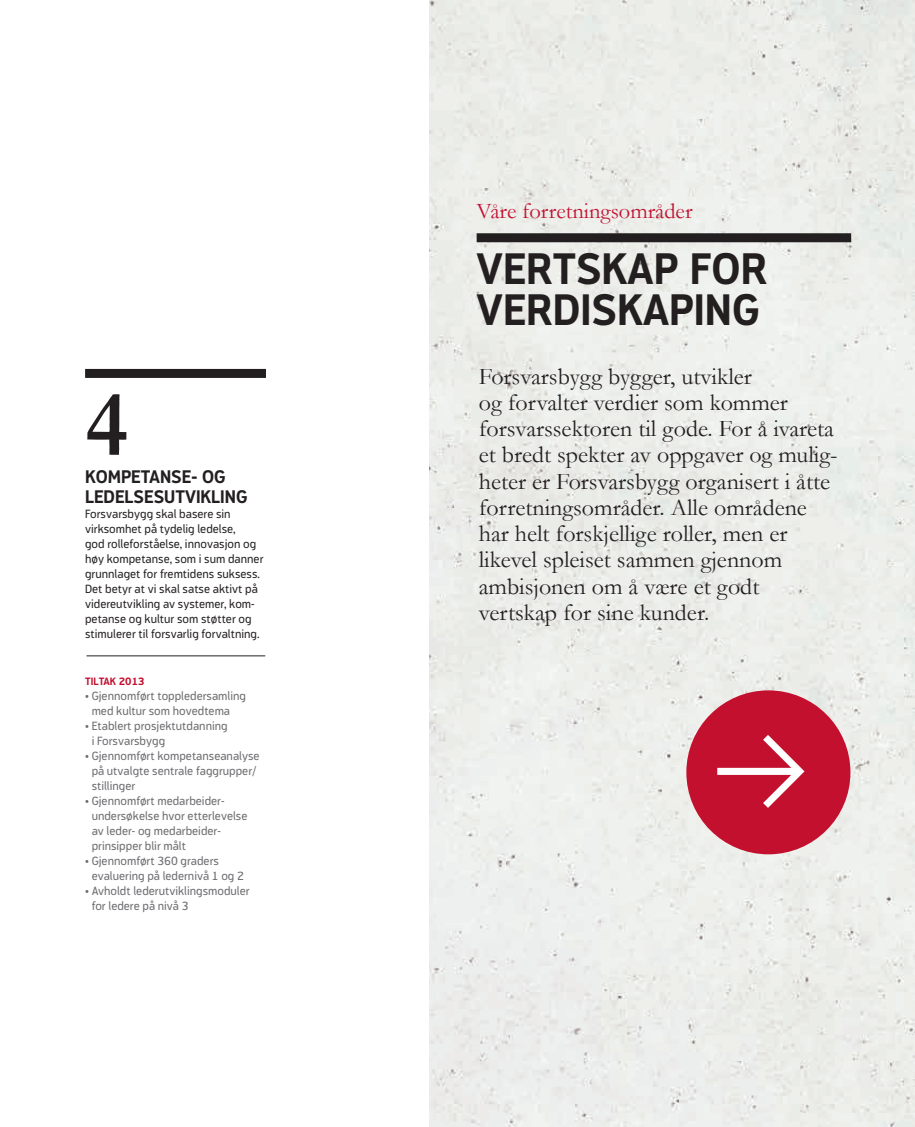
<style>
.page{position:relative;width:915px;height:1127px;background:#fff}
.page>*{position:absolute;margin:0;border:0;box-sizing:border-box;transform-origin:0 0}
.t1{font:300 147.75px "Klavika";color:#fff}
.t2{font:700 92.4px "Garamond";color:#231f20}
.t3{font:700 43.5px/40.5px "Modus";color:#231f20}
.t4{font:24px/26.2px "Garamond";color:#231f20}
.t5{font:22.5px "Garamond";color:#c3102f}
.t6{font:700 18px/19.5px "Modus";color:#231f20}
.t7{font:12px/15px "Modus";color:#6c6b6f}
.t8{font:12px/15px "Modus";color:#231f20}
.t9{font:700 10.5px "Modus";color:#c3102f}
</style>
<div class="page">
<div style="left:429px;top:0;width:485px;height:1127px;background:#edeeea"></div>
<div style="left:476px;top:233px;width:374px;height:9px;background:#231f20"></div>
<div style="left:85px;top:369px;width:181px;height:9px;background:#231f20"></div>
<hr style="left:86px;top:655px;width:179px;height:1px;background:#231f20">
<div style="left:686px;top:690px;width:164px;height:164px;background:#c3102f;border-radius:50%"></div>
<h2 class="t2" style="left:85px;top:369px;width:45px">4</h2>
<h3 class="t6" style="left:85px;top:467px;width:164px">KOMPETANSE- OG<br>LEDELSESUTVIKLING</h3>
<p class="t8" style="left:85px;top:506px;width:180px">Forsvarsbygg skal basere sin virksomhet på tydelig ledelse,<br>god rolleforståelse, innovasjon og høy kompetanse, som i sum danner grunnlaget for fremtidens suksess.<br>Det betyr at vi skal satse aktivt på videreutvikling av systemer, kom&shy;petanse og kultur som støtter og stimulerer til forsvarlig forvaltning.</p>
<p class="t9" style="left:85px;top:676px;width:61px">TILTAK 2013</p>
<p class="t7" style="left:92px;top:688px;width:156px;text-indent:-7px">• Gjennomført toppledersamling med kultur som hovedtema</p>
<p class="t7" style="left:92px;top:718px;width:137px;text-indent:-7px">• Etablert prosjektutdanning i Forsvarsbygg</p>
<p class="t7" style="left:92px;top:748px;width:169px;text-indent:-7px">• Gjennomført kompetanseanalyse på utvalgte sentrale faggrupper/ stillinger</p>
<p class="t7" style="left:92px;top:793px;width:157px;text-indent:-7px">• Gjennomført medarbeider&shy;undersøkelse hvor etterlevelse av leder- og medarbeider&shy;prinsipper blir målt</p>
<p class="t7" style="left:92px;top:853px;width:154px;text-indent:-7px">• Gjennomført 360 graders evaluering på ledernivå 1 og 2</p>
<p class="t7" style="left:92px;top:883px;width:159px;text-indent:-7px">• Avholdt lederutviklingsmoduler for ledere på nivå 3</p>
<h3 class="t5" style="left:476px;top:197px;width:217px">Våre forretningsområder</h3>
<h3 class="t3" style="left:476px;top:249px;width:292px">VERTSKAP FOR<br>VERDISKAPING</h3>
<p class="t4" style="left:478px;top:363px;width:360px">Forsvarsbygg bygger, utvikler<br>og forvalter verdier som kommer forsvarssektoren til gode. For å ivareta et bredt spekter av oppgaver og mulig&shy;heter er Forsvarsbygg organisert i åtte forretningsområder. Alle områdene har helt forskjellige roller, men er likevel spleiset sammen gjennom ambisjonen om å være et godt vertskap for sine kunder.</p>
<h1 class="t1" style="left:706px;top:682px;width:105px">•</h1>
</div>
